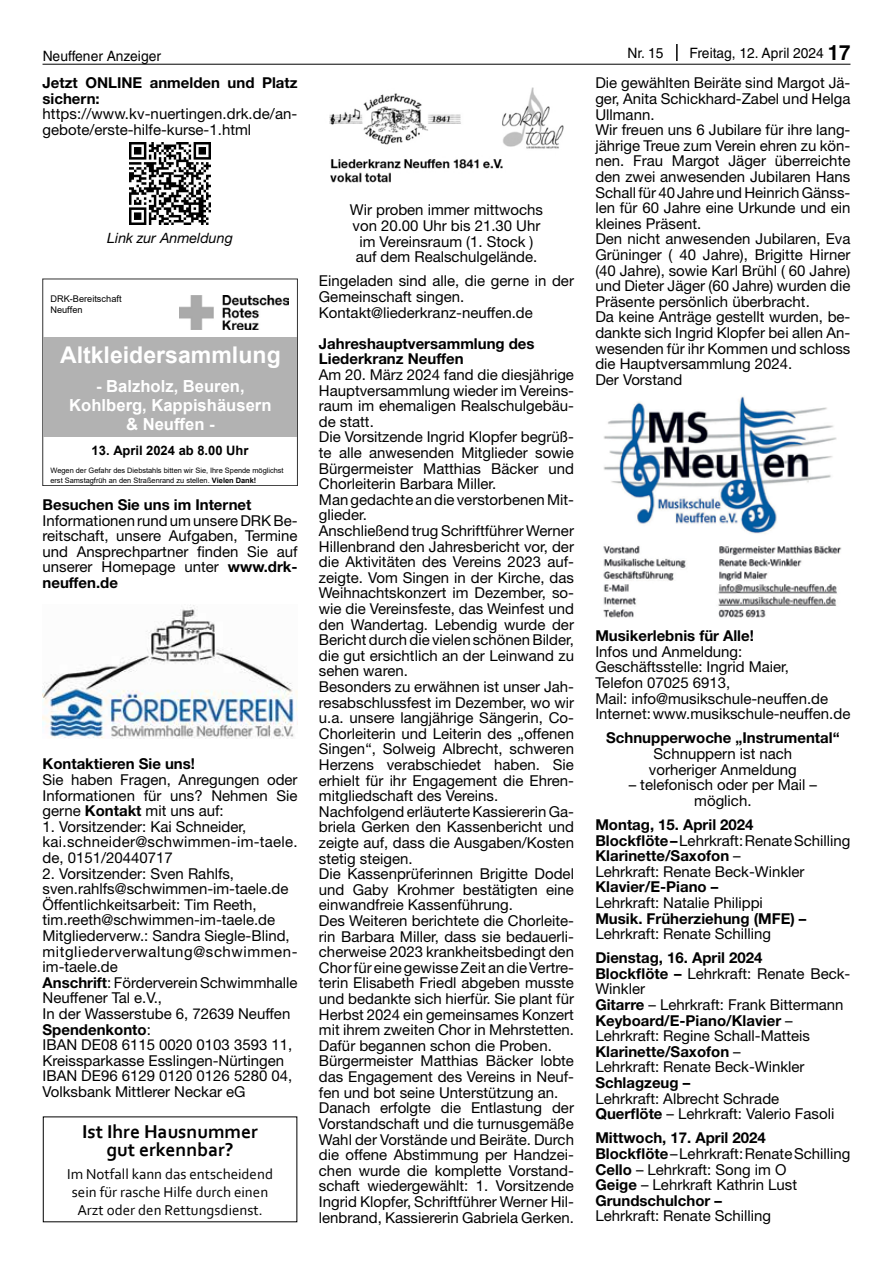
<style>
.page{position:relative;width:893px;height:1263px;background:#fff}
.page>*{position:absolute;margin:0;border:0;box-sizing:border-box;transform-origin:0 0}
.t1{font:700 23.1px "Arial";color:#fff}
.t2{font:700 19.5px/18px "Corbel";color:#000;text-align:center}
.t3{font:700 16.65px/19.2px "Arial";color:#fff;text-align:center}
.t4{font:15px/15.6px "Helvetica Neue";color:#000}
.t5{font:700 15px/15.6px "Helvetica Neue";color:#000}
.t6{font:15px/18px "Corbel";color:#000;text-align:center}
.t7{font:14.25px "Helvetica";color:#000}
.t8{font:italic 14.25px "Helvetica Neue";color:#000}
.t9{font:700 12.9px "Arial";color:#000}
.t10{font:9.15px/10.6px "Arial";color:#000}
.t11{font:7.5px/9.8px "Arial";letter-spacing:-.005em;color:#000}
.s1{font-weight:700;font-size:21px}
.s2{font-weight:700}
</style>
<div class="page">
<hr style="left:43px;top:64px;width:807px;height:1px;background:#000">
<svg style="left:676px;top:44px;width:2px;height:17px"></svg>
<img style="left:129px;top:143px;width:82px;height:82px">
<div style="left:43px;top:279px;width:255px;height:207px;border:1px solid #333"></div>
<img style="left:180px;top:295px;width:108px;height:35px">
<div style="left:44px;top:338px;width:253px;height:99px;background:#b2b2b2"></div>
<img style="left:43px;top:604px;width:255px;height:135px">
<img style="left:329px;top:87px;width:235px;height:96px">
<img style="left:603px;top:396px;width:239px;height:222px">
<p class="t7" style="left:43px;top:48px;width:120px">Neuffener Anzeiger</p>
<p class="t7" style="left:627px;top:45px;width:38px">Nr. 15</p>
<p class="t7" style="left:690px;top:45px;width:162px">Freitag, 12. April 2024 <span class="s1">17</span></p>
<p class="t5" style="left:43px;top:75px;width:257px">Jetzt ONLINE anmelden und Platz sichern:</p>
<p class="t4" style="left:43px;top:106px;width:256px">https://www.kv-nuertingen.drk.de/an&shy;gebote/erste-hilfe-kurse-1.html</p>
<p class="t4" style="left:595px;top:75px;width:257px">Die gewählten Beiräte sind Margot Jä&shy;ger, Anita Schickhard-Zabel und Helga Ullmann.<br>Wir freuen uns 6 Jubilare für ihre lang&shy;jährige Treue zum Verein ehren zu kön&shy;nen. Frau Margot Jäger überreichte den zwei anwesenden Jubilaren Hans Schall für 40 Jahre und Heinrich Gänss&shy;len für 60 Jahre eine Urkunde und ein kleines Präsent.<br>Den nicht anwesenden Jubilaren, Eva Grüninger ( 40 Jahre), Brigitte Hirner (40 Jahre), sowie Karl Brühl ( 60 Jahre) und Dieter Jäger (60 Jahre) wurden die Präsente persönlich überbracht.<br>Da keine Anträge gestellt wurden, be&shy;dankte sich Ingrid Klopfer bei allen An&shy;wesenden für ihr Kommen und schloss die Hauptversammlung 2024.<br>Der Vorstand</p>
<p class="t4" style="left:350px;top:202px;width:195px;text-align:center">Wir proben immer mittwochs von 20.00 Uhr bis 21.30 Uhr im Vereinsraum (1. Stock ) auf dem Realschulgelände.</p>
<p class="t4" style="left:319px;top:273px;width:257px">Eingeladen sind alle, die gerne in der<br>Gemeinschaft singen.<br>Kontakt@liederkranz-neuffen.de</p>
<p class="t5" style="left:319px;top:335px;width:217px">Jahreshauptversammlung des<br>Liederkranz Neuffen</p>
<p class="t4" style="left:319px;top:367px;width:257px">Am 20. März 2024 fand die diesjährige Hauptversammlung wieder im Vereins&shy;raum im ehemaligen Realschulgebäu&shy;de statt.<br>Die Vorsitzende Ingrid Klopfer begrüß&shy;te alle anwesenden Mitglieder sowie Bürgermeister Matthias Bäcker und Chorleiterin Barbara Miller.<br>Man gedachte an die verstorbenen Mit&shy;glieder.<br>Anschließend trug Schriftführer Werner Hillenbrand den Jahresbericht vor, der die Aktivitäten des Vereins 2023 auf&shy;zeigte. Vom Singen in der Kirche, das Weihnachtskonzert im Dezember, so&shy;wie die Vereinsfeste, das Weinfest und den Wandertag. Lebendig wurde der Bericht durch die vielen schönen Bilder, die gut ersichtlich an der Leinwand zu sehen waren.<br>Besonders zu erwähnen ist unser Jah&shy;resabschlussfest im Dezember, wo wir u.a. unsere langjährige Sängerin, Co-Chorleiterin und Leiterin des „offenen Singen“, Solweig Albrecht, schweren Herzens verabschiedet haben. Sie erhielt für ihr Engagement die Ehren&shy;mitgliedschaft des Vereins.<br>Nachfolgend erläuterte Kassiererin Ga&shy;briela Gerken den Kassenbericht und zeigte auf, dass die Ausgaben/Kosten stetig steigen.<br>Die Kassenprüferinnen Brigitte Dodel und Gaby Krohmer bestätigten eine einwandfreie Kassenführung.<br>Des Weiteren berichtete die Chorleite&shy;rin Barbara Miller, dass sie bedauerli&shy;cherweise 2023 krankheitsbedingt den Chor für eine gewisse Zeit an die Vertre&shy;terin Elisabeth Friedl abgeben musste und bedankte sich hierfür. Sie plant für Herbst 2024 ein gemeinsames Konzert mit ihrem zweiten Chor in Mehrstetten.<br>Dafür begannen schon die Proben.<br>Bürgermeister Matthias Bäcker lobte das Engagement des Vereins in Neuf&shy;fen und bot seine Unterstützung an.<br>Danach erfolgte die Entlastung der Vorstandschaft und die turnusgemäße Wahl der Vorstände und Beiräte. Durch die offene Abstimmung per Handzei&shy;chen wurde die komplette Vorstand&shy;schaft wiedergewählt: 1. Vorsitzende Ingrid Klopfer, Schriftführer Werner Hil&shy;lenbrand, Kassiererin Gabriela Gerken.</p>
<p class="t8" style="left:107px;top:229px;width:127px">Link zur Anmeldung</p>
<p class="t10" style="left:50px;top:294px;width:73px">DRK-Bereitschaft<br>Neuffen</p>
<h1 class="t1" style="left:60px;top:338px;width:222px">Altkleidersammlung</h1>
<p class="t3" style="left:69px;top:376px;width:204px">- Balzholz, Beuren,<br>Kohlberg, Kappishäusern &amp; Neuffen -</p>
<p class="t9" style="left:92px;top:441px;width:158px">13. April 2024 ab 8.00 Uhr</p>
<p class="t11" style="left:50px;top:465px;width:235px">Wegen der Gefahr des Diebstahls bitten wir Sie, Ihre Spende möglichst erst Samstagfrüh an den Straßenrand zu stellen. <span class="s2">Vielen Dank!</span></p>
<p class="t5" style="left:43px;top:496px;width:210px">Besuchen Sie uns im Internet</p>
<p class="t4" style="left:43px;top:512px;width:257px;text-align:justify">Informationen rund um unsere DRK Be&shy;reitschaft, unsere Aufgaben, Termine und Ansprechpartner finden Sie auf unserer Homepage unter <span class="s2">www.drk&shy;neuffen.de</span></p>
<p class="t5" style="left:595px;top:628px;width:160px">Musikerlebnis für Alle!</p>
<p class="t4" style="left:595px;top:643px;width:257px">Infos und Anmeldung:<br>Geschäftsstelle: Ingrid Maier,<br>Telefon 07025 6913,<br>Mail: info@musikschule-neuffen.de<br>Internet: www.musikschule-neuffen.de</p>
<p class="t5" style="left:606px;top:730px;width:235px">Schnupperwoche „Instrumental“</p>
<p class="t4" style="left:649px;top:746px;width:149px;text-align:center">Schnuppern ist nach vorheriger Anmeldung</p>
<p class="t4" style="left:629px;top:777px;width:190px;text-align:center">– telefonisch oder per Mail – möglich.</p>
<p class="t4" style="left:595px;top:816px;width:257px"><span class="s2">Montag, 15. April 2024<br>Blockflöte –</span> Lehrkraft: Renate Schilling<br><span class="s2">Klarinette/Saxofon</span> –<br>Lehrkraft: Renate Beck-Winkler</p>
<p class="t5" style="left:595px;top:879px;width:124px">Klavier/E-Piano –</p>
<p class="t4" style="left:595px;top:894px;width:169px">Lehrkraft: Natalie Philippi</p>
<p class="t5" style="left:595px;top:910px;width:213px">Musik. Früherziehung (MFE) –</p>
<p class="t4" style="left:595px;top:926px;width:177px">Lehrkraft: Renate Schilling</p>
<p class="t4" style="left:595px;top:950px;width:257px"><span class="s2">Dienstag, 16. April 2024<br>Blockflöte –</span> Lehrkraft: Renate Beck-<br>Winkler<br><span class="s2">Gitarre</span> – Lehrkraft: Frank Bittermann<br><span class="s2">Keyboard/E-Piano/Klavier</span> –<br>Lehrkraft: Regine Schall-Matteis<br><span class="s2">Klarinette/Saxofon</span> –<br>Lehrkraft: Renate Beck-Winkler</p>
<p class="t5" style="left:595px;top:1074px;width:96px">Schlagzeug –</p>
<p class="t4" style="left:595px;top:1090px;width:240px">Lehrkraft: Albrecht Schrade<br><span class="s2">Querflöte</span> – Lehrkraft: Valerio Fasoli</p>
<p class="t4" style="left:595px;top:1130px;width:257px"><span class="s2">Mittwoch, 17. April 2024<br>Blockflöte</span> – Lehrkraft: Renate Schilling<br><span class="s2">Cello</span> – Lehrkraft: Song im O<br><span class="s2">Geige</span> – Lehrkraft Kathrin Lust<br><span class="s2">Grundschulchor –</span></p>
<p class="t4" style="left:595px;top:1208px;width:177px">Lehrkraft: Renate Schilling</p>
<p class="t5" style="left:43px;top:756px;width:154px">Kontaktieren Sie uns!</p>
<p class="t4" style="left:43px;top:772px;width:257px;text-align:justify">Sie haben Fragen, Anregungen oder Informationen für uns? Nehmen Sie gerne <span class="s2">Kontakt</span> mit uns auf:</p>
<p class="t4" style="left:43px;top:818px;width:257px">1. Vorsitzender: Kai Schneider, kai.schneider@schwimmen-im-taele. de, 0151/20440717</p>
<p class="t4" style="left:43px;top:865px;width:257px">2. Vorsitzender: Sven Rahlfs, sven.rahlfs@schwimmen-im-taele.de<br>Öffentlichkeitsarbeit: Tim Reeth, tim.reeth@schwimmen-im-taele.de<br>Mitgliederverw.: Sandra Siegle-Blind, mitgliederverwaltung@schwimmen&shy;im-taele.de<br><span class="s2">Anschrift</span>: Förderverein Schwimmhalle<br>Neuffener Tal e.V.,<br>In der Wasserstube 6, 72639 Neuffen<br><span class="s2">Spendenkonto</span>:<br>IBAN DE08 6115 0020 0103 3593 11,<br>Kreissparkasse Esslingen-Nürtingen<br>IBAN DE96 6129 0120 0126 5280 04,<br>Volksbank Mittlerer Neckar eG</p>
<h2 class="t2" style="left:82px;top:1122px;width:177px">Ist Ihre Hausnummer gut erkennbar?</h2>
<p class="t6" style="left:67px;top:1164px;width:207px">Im Notfall kann das entscheidend sein für rasche Hilfe durch einen<br>Arzt oder den Rettungsdienst.</p>
</div>
